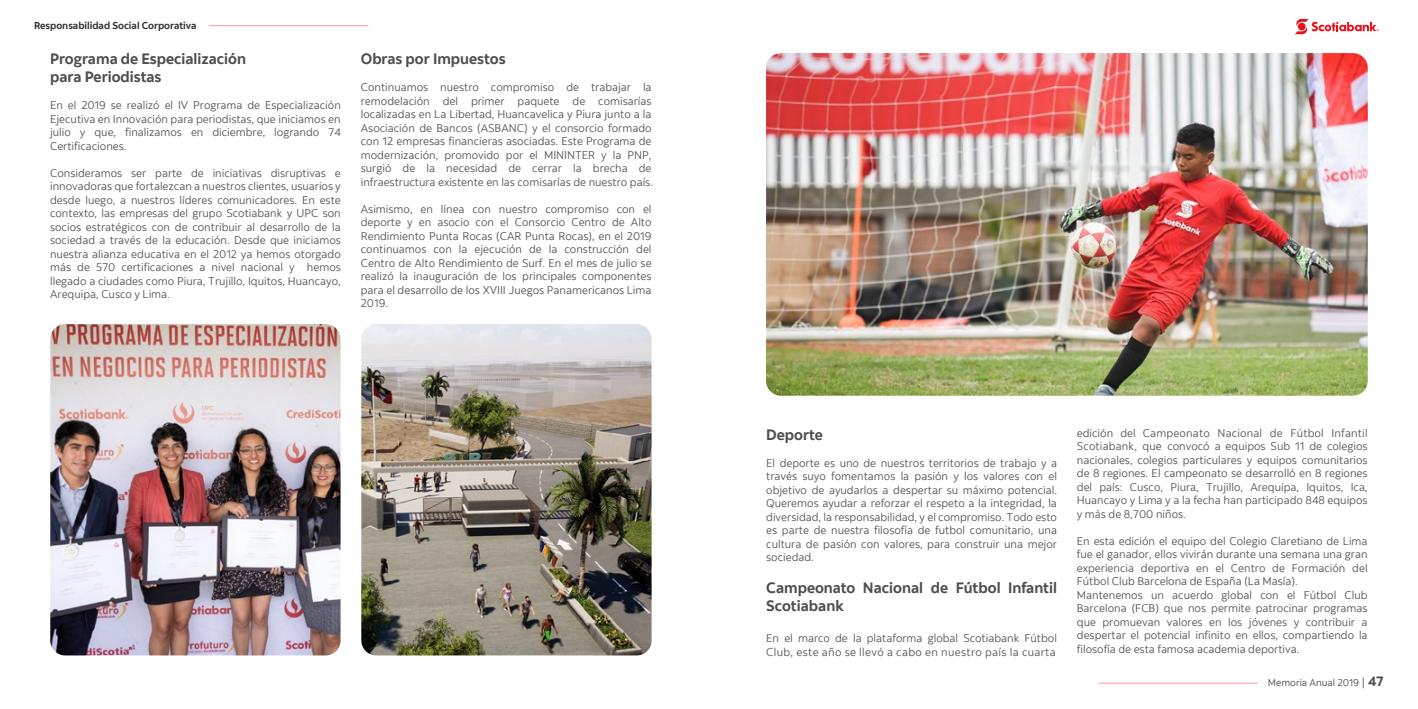
<style>
.page{position:relative;width:1418px;height:709px;background:#fff}
.page>*{position:absolute;margin:0;border:0;box-sizing:border-box;transform-origin:0 0}
.t1{font:700 15px/18px "Scotia";color:#4d4d4d}
.t2{font:11.25px/13.5px "Scotia";color:#575756;text-align:justify}
.t3{font:700 10px "Scotia";color:#333}
.t4{font:10px "Scotia";color:#4d4d4d}
.s1{font-size:11.25px}
.s2{font-weight:700;font-size:13.75px}
</style>
<div class="page">
<img style="left:766px;top:53px;width:601px;height:343px">
<img style="left:361px;top:324px;width:290px;height:331px">
<img style="left:50px;top:324px;width:290px;height:331px">
<svg style="left:1295px;top:19px;width:83px;height:15px"></svg>
<div style="left:1297px;top:23px;width:8px;height:7px;background:#ea111a;border-radius:50%"></div>
<hr style="left:1098px;top:683px;width:159px;height:1px;background:#ff949a">
<hr style="left:209px;top:25px;width:159px;height:1px;background:#ff949a">
<p class="t3" style="left:34px;top:19px;width:164px">Responsabilidad Social Corporativa</p>
<h1 class="t1" style="left:50px;top:50px;width:197px">Programa de Especialización para Periodistas</h1>
<p class="t2" style="left:50px;top:98px;width:292px">En el 2019 se realizó el IV Programa de Especialización Ejecutiva en Innovación para periodistas, que iniciamos en julio y que, finalizamos en diciembre, logrando 74<br>Certificaciones.</p>
<p class="t2" style="left:50px;top:166px;width:292px">Consideramos ser parte de iniciativas disruptivas e innovadoras que fortalezcan a nuestros clientes, usuarios y desde luego, a nuestros líderes comunicadores. En este contexto, las empresas del grupo Scotiabank y UPC son socios estratégicos con de contribuir al desarrollo de la sociedad a través de la educación. Desde que iniciamos nuestra alianza educativa en el 2012 ya hemos otorgado más de 570 certificaciones a nivel nacional y hemos llegado a ciudades como Piura, Trujillo, Iquitos, Huancayo, Arequipa, Cusco y Lima.</p>
<h1 class="t1" style="left:361px;top:50px;width:146px">Obras por Impuestos</h1>
<p class="t2" style="left:361px;top:80px;width:294px;text-align:left">Continuamos nuestro compromiso de trabajar la remodelación del primer paquete de comisarías localizadas en La Libertad, Huancavelica y Piura junto a la Asociación de Bancos (ASBANC) y el consorcio formado con 12 empresas financieras asociadas. Este Programa de modernización, promovido por el MININTER y la PNP, surgió de la necesidad de cerrar la brecha de infraestructura existente en las comisarías de nuestro país.</p>
<p class="t2" style="left:361px;top:202px;width:292px">Asimismo, en línea con nuestro compromiso con el deporte y en asocio con el Consorcio Centro de Alto Rendimiento Punta Rocas (CAR Punta Rocas), en el 2019 continuamos con la ejecución de la construcción del Centro de Alto Rendimiento de Surf. En el mes de julio se realizó la inauguración de los principales componentes para el desarrollo de los XVIII Juegos Panamericanos Lima 2019.</p>
<h1 class="t1" style="left:766px;top:425px;width:58px">Deporte</h1>
<p class="t2" style="left:766px;top:456px;width:292px">El deporte es uno de nuestros territorios de trabajo y a través suyo fomentamos la pasión y los valores con el objetivo de ayudarlos a despertar su máximo potencial.<br>Queremos ayudar a reforzar el respeto a la integridad, la diversidad, la responsabilidad, y el compromiso. Todo esto es parte de nuestra filosofía de futbol comunitario, una cultura de pasión con valores, para construir una mejor sociedad.</p>
<h1 class="t1" style="left:766px;top:578px;width:292px">Campeonato Nacional de Fútbol Infantil<br>Scotiabank</h1>
<p class="t2" style="left:766px;top:631px;width:292px">En el marco de la plataforma global Scotiabank Fútbol<br>Club, este año se llevó a cabo en nuestro país la cuarta</p>
<p class="t2" style="left:1076px;top:426px;width:292px">edición del Campeonato Nacional de Fútbol Infantil Scotiabank, que convocó a equipos Sub 11 de colegios nacionales, colegios particulares y equipos comunitarios de 8 regiones. El campeonato se desarrolló en 8 regiones del país: Cusco, Piura, Trujillo, Arequipa, Iquitos, Ica, Huancayo y Lima y a la fecha han participado 848 equipos y más de 8,700 niños.</p>
<p class="t2" style="left:1076px;top:534px;width:292px;text-align:left">En esta edición el equipo del Colegio Claretiano de Lima fue el ganador, ellos vivirán durante una semana una gran experiencia deportiva en el Centro de Formación del Fútbol Club Barcelona de España (La Masía).<br>Mantenemos un acuerdo global con el Fútbol Club Barcelona (FCB) que nos permite patrocinar programas que promuevan valores en los jóvenes y contribuir a despertar el potencial infinito en ellos, compartiendo la filosofía de esta famosa academia deportiva.</p>
<p class="t4" style="left:1267px;top:676px;width:117px">Memoria Anual 2019 <span class="s1">|</span> <span class="s2">47</span></p>
</div>
